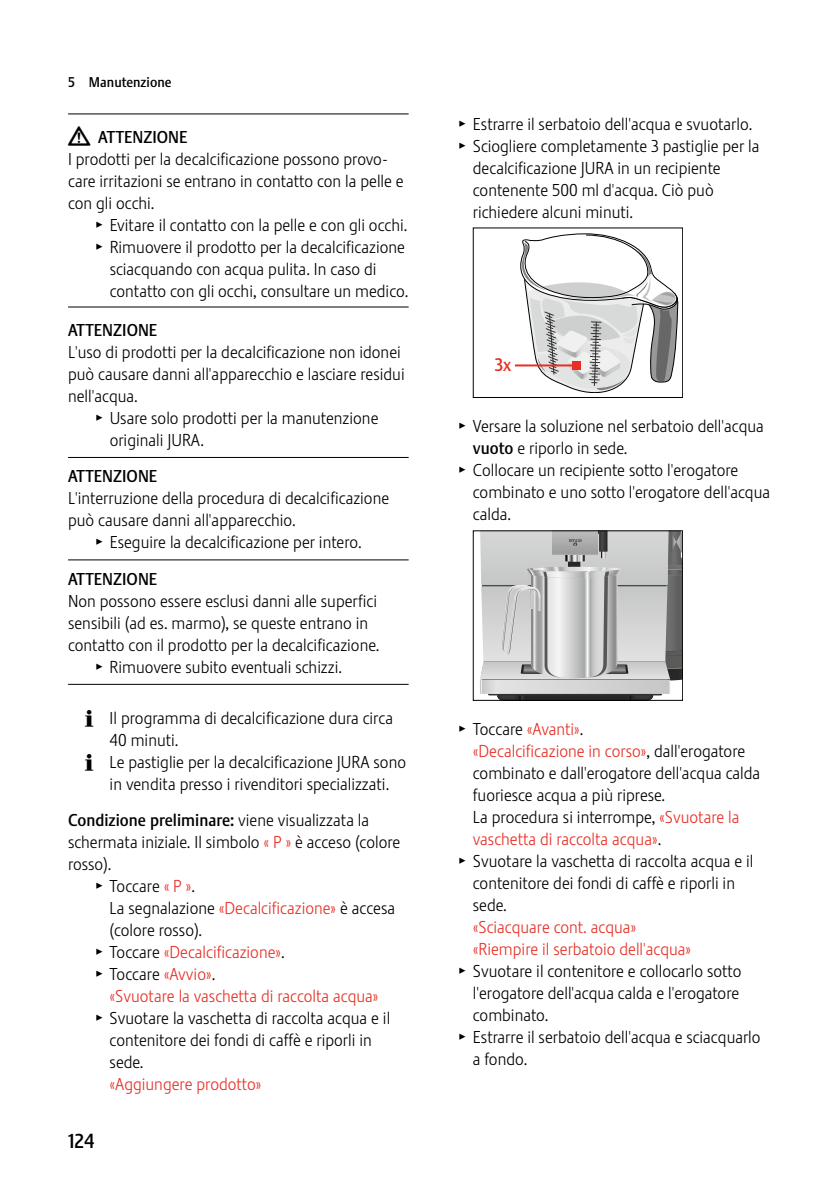
<style>
.page{position:relative;width:840px;height:1191px;background:#fff}
.page>*{position:absolute;margin:0;border:0;box-sizing:border-box;transform-origin:0 0}
.t1{font:20px "Stalemate Pro 2 J Medium";color:#000}
.t2{font:18px "Stalemate Pro 2 J Medium";color:#e63026}
.t3{font:17px/22px "Stalemate Pro 2 J Light";color:#000}
.t4{font:17px "Stalemate Pro 2 J Light";color:#e63026}
.t5{font:17px "Stalemate Pro 2 J Medium";color:#000}
.t6{font:14px "Stalemate Pro 2 J Medium";color:#000}
.s1{font-family:"Jura Pict 2006";font-size:20px}
.s2{font-family:"Jura Pict 2006"}
.s3{font-family:"Stalemate Pro 2 J Light"}
.s4{color:#e63026}
.s5{font-family:"Jura Pict 2006";color:#000}
.s6{color:#000}
.s7{font-family:"Stalemate Pro 2 J Medium"}
</style>
<div class="page">
<hr style="left:68px;top:113px;width:340px;height:1px;background:#000">
<hr style="left:68px;top:306px;width:340px;height:1px;background:#000">
<hr style="left:68px;top:457px;width:340px;height:1px;background:#000">
<hr style="left:68px;top:559px;width:340px;height:1px;background:#000">
<hr style="left:68px;top:684px;width:340px;height:1px;background:#000">
<svg style="left:520px;top:234px;width:157px;height:159px"></svg>
<hr style="left:514px;top:364px;width:62px;height:2px;background:#e63026">
<div style="left:572px;top:361px;width:8px;height:8px;background:#e63026"></div>
<svg style="left:480px;top:532px;width:200px;height:166px;background:#c3c3c4"></svg>
<div style="left:472px;top:530px;width:210px;height:170px;border:1px solid #000"></div>
<p class="t6" style="left:68px;top:73px;width:105px">5 Manutenzione</p>
<p class="t5" style="left:68px;top:127px;width:121px"><span class="s1">J</span> ATTENZIONE</p>
<p class="t3" style="left:68px;top:148px;width:337px">I prodotti per la decalcificazione possono provo&shy;care irritazioni se entrano in contatto con la pelle e con gli occhi.</p>
<p class="t3" style="left:96px;top:214px;width:312px"><span class="s2">T</span> Evitare il contatto con la pelle e con gli occhi.</p>
<p class="t3" style="left:96px;top:236px;width:310px"><span class="s2">T</span> Rimuovere il prodotto per la decalcificazione</p>
<p class="t3" style="left:110px;top:258px;width:268px">sciacquando con acqua pulita. In caso di</p>
<p class="t3" style="left:110px;top:280px;width:300px">contatto con gli occhi, consultare un medico.</p>
<p class="t5" style="left:68px;top:320px;width:91px">ATTENZIONE</p>
<p class="t3" style="left:68px;top:341px;width:334px">L'uso di prodotti per la decalcificazione non idonei</p>
<p class="t3" style="left:68px;top:363px;width:338px">può causare danni all'apparecchio e lasciare residui</p>
<p class="t3" style="left:68px;top:385px;width:71px">nell'acqua.</p>
<p class="t3" style="left:96px;top:407px;width:283px"><span class="s2">T</span> Usare solo prodotti per la manutenzione</p>
<p class="t3" style="left:110px;top:429px;width:96px">originali JURA.</p>
<p class="t5" style="left:68px;top:466px;width:91px">ATTENZIONE</p>
<p class="t3" style="left:68px;top:487px;width:322px">L'interruzione della procedura di decalcificazione</p>
<p class="t3" style="left:68px;top:509px;width:229px">può causare danni all'apparecchio.</p>
<p class="t3" style="left:96px;top:531px;width:267px"><span class="s2">T</span> Eseguire la decalcificazione per intero.</p>
<p class="t5" style="left:68px;top:568px;width:91px">ATTENZIONE</p>
<p class="t3" style="left:68px;top:590px;width:310px">Non possono essere esclusi danni alle superfici</p>
<p class="t3" style="left:68px;top:612px;width:301px">sensibili (ad es. marmo), se queste entrano in</p>
<p class="t3" style="left:68px;top:634px;width:313px">contatto con il prodotto per la decalcificazione.</p>
<p class="t3" style="left:96px;top:656px;width:247px"><span class="s2">T</span> Rimuovere subito eventuali schizzi.</p>
<p class="t3" style="left:85px;top:706px;width:309px"><span class="s2">E</span> Il programma di decalcificazione dura circa</p>
<p class="t3" style="left:110px;top:728px;width:70px">40 minuti.</p>
<p class="t3" style="left:85px;top:750px;width:322px"><span class="s2">E</span> Le pastiglie per la decalcificazione JURA sono</p>
<p class="t3" style="left:110px;top:772px;width:281px">in vendita presso i rivenditori specializzati.</p>
<p class="t5" style="left:68px;top:810px;width:302px">Condizione preliminare: <span class="s3">viene visualizzata la</span></p>
<p class="t3" style="left:68px;top:831px;width:333px">schermata iniziale. Il simbolo <span class="s4">« P »</span> è acceso (colore</p>
<p class="t3" style="left:68px;top:853px;width:45px">rosso).</p>
<p class="t3" style="left:96px;top:875px;width:100px"><span class="s2">T</span> Toccare <span class="s4">« P »</span>.</p>
<p class="t3" style="left:110px;top:897px;width:287px">La segnalazione <span class="s4">«Decalcificazione»</span> è accesa</p>
<p class="t3" style="left:110px;top:919px;width:94px">(colore rosso).</p>
<p class="t4" style="left:96px;top:942px;width:190px"><span class="s5">T</span> <span class="s6">Toccare</span> «Decalcificazione»<span class="s6">.</span></p>
<p class="t3" style="left:96px;top:963px;width:120px"><span class="s2">T</span> Toccare <span class="s4">«Avvio»</span>.</p>
<p class="t4" style="left:110px;top:986px;width:270px">«Svuotare la vaschetta di raccolta acqua»</p>
<p class="t3" style="left:96px;top:1007px;width:295px"><span class="s2">T</span> Svuotare la vaschetta di raccolta acqua e il</p>
<p class="t3" style="left:110px;top:1029px;width:263px">contenitore dei fondi di caffè e riporli in</p>
<p class="t3" style="left:110px;top:1051px;width:35px">sede.</p>
<p class="t4" style="left:110px;top:1074px;width:153px">«Aggiungere prodotto»</p>
<p class="t1" style="left:68px;top:1129px;width:28px">124</p>
<p class="t3" style="left:459px;top:113px;width:294px"><span class="s2">T</span> Estrarre il serbatoio dell'acqua e svuotarlo.</p>
<p class="t3" style="left:459px;top:135px;width:301px"><span class="s2">T</span> Sciogliere completamente 3 pastiglie per la</p>
<p class="t3" style="left:472px;top:157px;width:249px">decalcificazione JURA in un recipiente</p>
<p class="t3" style="left:472px;top:179px;width:242px">contenente 500 ml d'acqua. Ciò può</p>
<p class="t3" style="left:472px;top:201px;width:162px">richiedere alcuni minuti.</p>
<p class="t2" style="left:494px;top:354px;width:18px">3x</p>
<p class="t3" style="left:459px;top:415px;width:305px"><span class="s2">T</span> Versare la soluzione nel serbatoio dell'acqua</p>
<p class="t3" style="left:472px;top:437px;width:156px"><span class="s7">vuoto</span> e riporlo in sede.</p>
<p class="t3" style="left:459px;top:459px;width:280px"><span class="s2">T</span> Collocare un recipiente sotto l'erogatore</p>
<p class="t3" style="left:472px;top:481px;width:298px">combinato e uno sotto l'erogatore dell'acqua</p>
<p class="t3" style="left:472px;top:503px;width:40px">calda.</p>
<p class="t3" style="left:459px;top:718px;width:125px"><span class="s2">T</span> Toccare <span class="s4">«Avanti»</span>.</p>
<p class="t4" style="left:472px;top:741px;width:274px">«Decalcificazione in corso»<span class="s6">, dall'erogatore</span></p>
<p class="t3" style="left:472px;top:762px;width:289px">combinato e dall'erogatore dell'acqua calda</p>
<p class="t3" style="left:472px;top:784px;width:194px">fuoriesce acqua a più riprese.</p>
<p class="t3" style="left:472px;top:806px;width:268px">La procedura si interrompe, <span class="s4">«Svuotare la</span></p>
<p class="t4" style="left:472px;top:829px;width:190px">vaschetta di raccolta acqua»<span class="s6">.</span></p>
<p class="t3" style="left:459px;top:850px;width:295px"><span class="s2">T</span> Svuotare la vaschetta di raccolta acqua e il</p>
<p class="t3" style="left:472px;top:872px;width:263px">contenitore dei fondi di caffè e riporli in</p>
<p class="t3" style="left:472px;top:894px;width:35px">sede.</p>
<p class="t4" style="left:472px;top:917px;width:165px">«Sciacquare cont. acqua»</p>
<p class="t4" style="left:472px;top:939px;width:220px">«Riempire il serbatoio dell'acqua»</p>
<p class="t3" style="left:459px;top:960px;width:283px"><span class="s2">T</span> Svuotare il contenitore e collocarlo sotto</p>
<p class="t3" style="left:472px;top:982px;width:268px">l'erogatore dell'acqua calda e l'erogatore</p>
<p class="t3" style="left:472px;top:1004px;width:77px">combinato.</p>
<p class="t3" style="left:459px;top:1026px;width:302px"><span class="s2">T</span> Estrarre il serbatoio dell'acqua e sciacquarlo</p>
<p class="t3" style="left:472px;top:1048px;width:56px">a fondo.</p>
</div>
